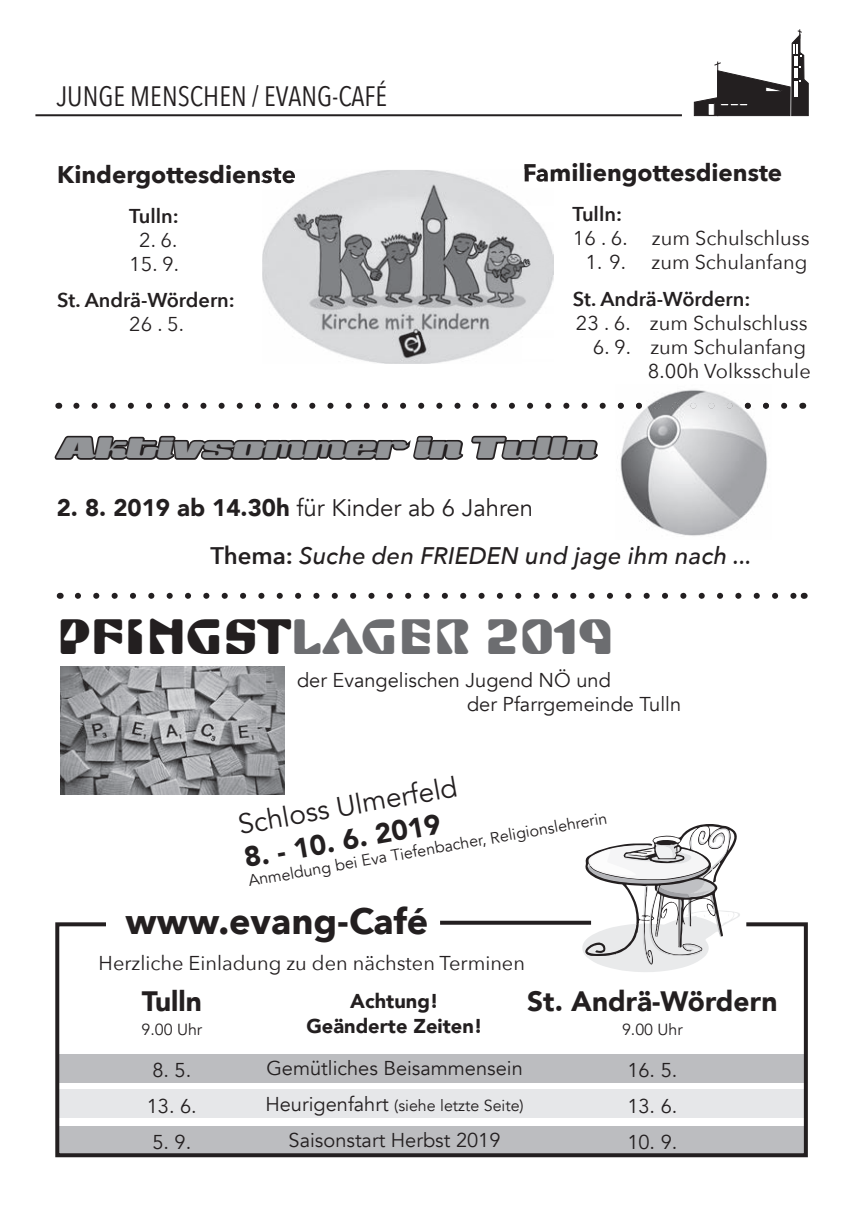
<style>
.page{position:relative;width:862px;height:1214px;background:#fff}
.page>*{position:absolute;margin:0;border:0;box-sizing:border-box;transform-origin:0 0}
.t1{font:48px "Shuriken Std Boy";color:#6c6d70}
.t2{font:700 36px "Avenir Next";color:#231f20}
.t3{font:900 expanded 34.2px "Sneakers Script";color:#939598}
.t4{font:900 28px "Avenir";color:#231f20}
.t5{font:28px "Avenir Next Condensed";color:#231f20}
.t6{font:28px "Avenir";color:#231f20}
.t7{font:700 24px "Avenir Next";color:#231f20}
.t8{font:italic 500 24px "Avenir Next";color:#231f20}
.t9{font:24px "Avenir";color:#231f20}
.t10{font:20px/24px "Avenir Next";color:#231f20;text-align:right}
.t11{font:20px/24px "Avenir";color:#231f20}
.t12{font:600 20px "Avenir Next";color:#231f20}
.t13{font:900 20px/25.6px "Avenir";color:#231f20;text-align:center}
.t14{font:16px "Avenir";color:#231f20}
.s1{font-weight:900}
.s2{font-weight:600;font-style:normal}
.s3{color:#231f20}
.s4{font-size:20px}
</style>
<div class="page">
<hr style="left:35px;top:114px;width:647px;height:2px;background:#231f20">
<svg style="left:694px;top:29px;width:114px;height:87px"></svg>
<svg style="left:73px;top:403px;width:714px;height:6px"></svg>
<img style="left:262px;top:170px;width:291px;height:194px">
<img style="left:525px;top:170px;width:28px;height:17px">
<img style="left:523px;top:206px;width:30px;height:16px">
<img style="left:523px;top:230px;width:30px;height:16px">
<img style="left:523px;top:254px;width:30px;height:20px">
<img style="left:523px;top:290px;width:30px;height:16px">
<img style="left:523px;top:314px;width:30px;height:16px">
<img style="left:523px;top:338px;width:30px;height:20px">
<img style="left:523px;top:362px;width:30px;height:2px">
<img style="left:262px;top:170px;width:33px;height:18px">
<svg style="left:585px;top:824px;width:155px;height:96px"></svg>
<svg style="left:55px;top:920px;width:753px;height:238px"></svg>
<svg style="left:440px;top:920px;width:151px;height:4px"></svg>
<svg style="left:54px;top:435px;width:544px;height:26px"></svg>
<img style="left:60px;top:666px;width:224px;height:128px">
<svg style="left:78px;top:592px;width:716px;height:6px"></svg>
<img style="left:616px;top:390px;width:155px;height:146px">
<img style="left:618px;top:403px;width:151px;height:6px">
<h3 class="t5" style="left:57px;top:72px;width:332px">JUNGE MENSCHEN / EVANG-CAFÉ</h3>
<p class="t7" style="left:57px;top:154px;width:240px">Kindergottesdienste</p>
<p class="t12" style="left:129px;top:199px;width:51px">Tulln:</p>
<p class="t10" style="left:139px;top:227px;width:39px">2. 6.</p>
<p class="t10" style="left:129px;top:251px;width:51px">15. 9.</p>
<p class="t12" style="left:57px;top:283px;width:179px">St. Andrä-Wördern:</p>
<p class="t10" style="left:129px;top:311px;width:56px">26 . 5.</p>
<p class="t7" style="left:523px;top:152px;width:261px">Familiengottesdienste</p>
<p class="t12" style="left:572px;top:197px;width:51px">Tulln:</p>
<p class="t10" style="left:573px;top:226px;width:238px">16 . 6. zum Schulschluss</p>
<p class="t10" style="left:585px;top:250px;width:42px">1. 9.</p>
<p class="t10" style="left:651px;top:250px;width:157px">zum Schulanfang</p>
<p class="t12" style="left:573px;top:281px;width:179px">St. Andrä-Wördern:</p>
<p class="t10" style="left:576px;top:310px;width:233px">23 . 6. zum Schulschluss</p>
<p class="t10" style="left:593px;top:334px;width:219px">6. 9. zum Schulanfang<br>8.00h Volksschule</p>
<h3 class="t3" style="left:57px;top:427px;width:540px">Aktivsommer in Tulln</h3>
<p class="t9" style="left:57px;top:493px;width:478px"><span class="s1">2. 8. 2019 ab 14.30h</span> für Kinder ab 6 Jahren</p>
<p class="t8" style="left:210px;top:534px;width:543px"><span class="s2">Thema:</span> Suche den FRIEDEN und jage ihm nach ...</p>
<h1 class="t1" style="left:57px;top:608px;width:559px"><span class="s3">PFINGST</span>LAGER 2019</h1>
<p class="t11" style="left:467px;top:668px;width:216px;text-indent:-170px">der Evangelischen Jugend NÖ und<br>der Pfarrgemeinde Tulln</p>
<h3 class="t6" style="left:236px;top:808px;width:223px;rotate:-10deg">Schloss Ulmerfeld</h3>
<h3 class="t4" style="left:240px;top:834px;width:200px;rotate:-10deg">8. - 10. 6. 2019</h3>
<p class="t14" style="left:247px;top:871px;width:366px;rotate:-10deg">Anmeldung bei Eva Tiefenbacher, Religionslehrerin</p>
<h2 class="t2" style="left:126px;top:889px;width:304px">www.evang-Café</h2>
<p class="t10" style="left:99px;top:949px;width:428px">Herzliche Einladung zu den nächsten Terminen</p>
<h3 class="t4" style="left:142px;top:977px;width:62px">Tulln</h3>
<p class="t14" style="left:141px;top:1020px;width:62px">9.00 Uhr</p>
<p class="t11" style="left:152px;top:1058px;width:40px">8. 5.</p>
<p class="t11" style="left:147px;top:1094px;width:52px">13. 6.</p>
<p class="t11" style="left:152px;top:1130px;width:40px">5. 9.</p>
<h3 class="t4" style="left:527px;top:977px;width:252px">St. Andrä-Wördern</h3>
<p class="t14" style="left:622px;top:1020px;width:62px">9.00 Uhr</p>
<p class="t11" style="left:627px;top:1058px;width:52px">16. 5.</p>
<p class="t11" style="left:627px;top:1094px;width:52px">13. 6.</p>
<p class="t11" style="left:627px;top:1130px;width:52px">10. 9.</p>
<p class="t13" style="left:306px;top:987px;width:178px">Achtung!<br>Geänderte Zeiten!</p>
<p class="t11" style="left:266px;top:1056px;width:258px">Gemütliches Beisammensein</p>
<p class="t14" style="left:265px;top:1095px;width:260px"><span class="s4">Heurigenfahrt</span> (siehe letzte Seite)</p>
<p class="t11" style="left:289px;top:1128px;width:213px">Saisonstart Herbst 2019</p>
</div>
